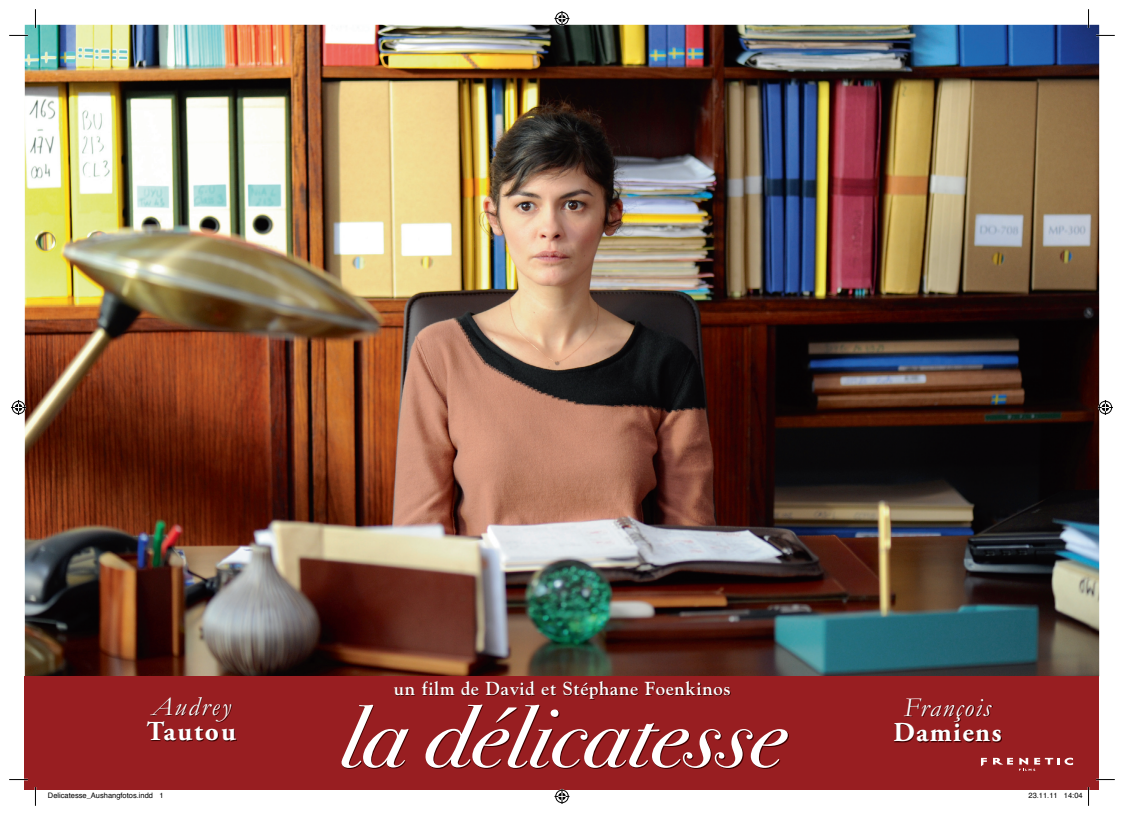
<style>
.page{position:relative;width:1124px;height:815px;background:#fff}
.page>*{position:absolute;margin:0;border:0;box-sizing:border-box;transform-origin:0 0}
.t1{font:italic 87.5px "Bodoni Sev ITC";color:#fff;scale:1.05 1}
.t2{font:italic 27.38px "Garamond";letter-spacing:.05em;color:#fff}
.t3{font:700 27.38px "Adobe Garamond Pro";letter-spacing:.05em;color:#fff}
.t4{font:700 18.75px "Goudy";letter-spacing:.03em;color:#fff}
.t5{font:7.5px "Helvetica";color:#000}
</style>
<div class="page">
<img style="left:25px;top:25px;width:1073px;height:651px">
<div style="left:25px;top:676px;width:1073px;height:114px;background:#981e21"></div>
<svg style="left:981px;top:758px;width:5px;height:8px"></svg>
<svg style="left:993px;top:758px;width:19px;height:7px"></svg>
<svg style="left:1019px;top:758px;width:53px;height:13px"></svg>
<img style="left:394px;top:682px;width:336px;height:18px">
<img style="left:342px;top:705px;width:446px;height:64px">
<img style="left:147px;top:698px;width:89px;height:44px">
<img style="left:894px;top:699px;width:107px;height:43px">
<svg style="left:9px;top:35px;width:19px;height:1px"></svg>
<svg style="left:1095px;top:35px;width:19px;height:1px"></svg>
<svg style="left:9px;top:779px;width:19px;height:1px"></svg>
<svg style="left:1096px;top:779px;width:18px;height:1px"></svg>
<svg style="left:35px;top:9px;width:1px;height:19px"></svg>
<svg style="left:35px;top:787px;width:1px;height:19px"></svg>
<svg style="left:1087px;top:9px;width:2px;height:19px"></svg>
<svg style="left:554px;top:11px;width:15px;height:15px"></svg>
<svg style="left:554px;top:789px;width:15px;height:15px"></svg>
<svg style="left:11px;top:400px;width:15px;height:15px"></svg>
<svg style="left:1097px;top:400px;width:15px;height:15px"></svg>
<svg style="left:1087px;top:787px;width:2px;height:19px"></svg>
<h2 class="t2" style="left:152px;top:692px;width:81px">Audrey</h2>
<h2 class="t3" style="left:147px;top:716px;width:91px">Tautou</h2>
<h3 class="t4" style="left:394px;top:677px;width:338px">un film de David et Stéphane Foenkinos</h3>
<h1 class="t1" style="left:340px;top:684px;width:425px">la délicatesse</h1>
<h2 class="t2" style="left:903px;top:692px;width:89px">François</h2>
<h2 class="t3" style="left:893px;top:716px;width:110px">Damiens</h2>
<p class="t5" style="left:48px;top:790px;width:117px">Delicatesse_Aushangfotos.indd 1</p>
<p class="t5" style="left:1028px;top:790px;width:56px">23.11.11 14:04</p>
</div>
